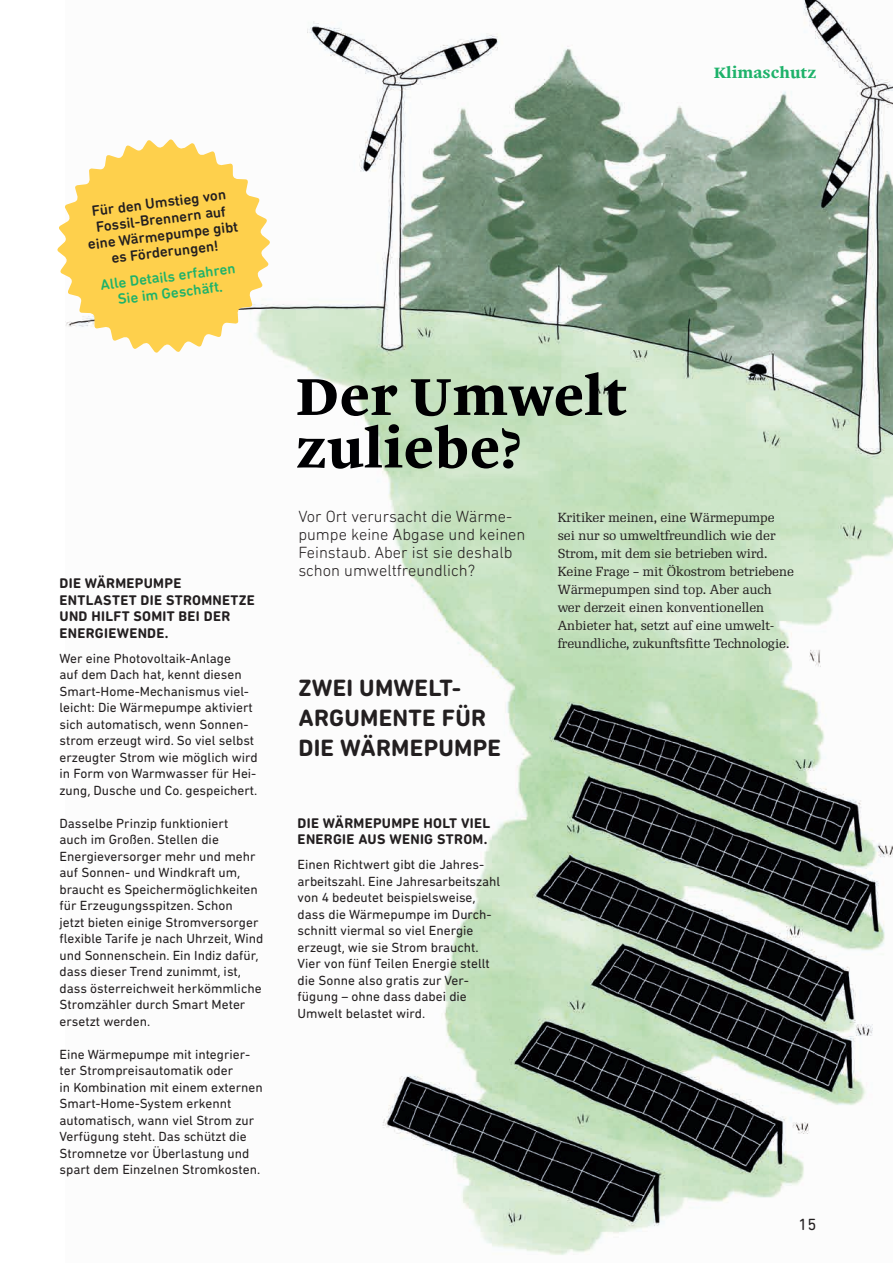
<style>
.page{position:relative;width:893px;height:1263px;background:#fff}
.page>*{position:absolute;margin:0;border:0;box-sizing:border-box;transform-origin:0 0}
.t1{font:700 52.5px/52.5px "Malabar LTW02";color:#000002}
.t2{font:700 24px/30px "DIN Next Rounded LT Pro";letter-spacing:.01em;color:#231f20}
.t3{font:300 16.5px/18px "DIN Next Rounded LT Pro";color:#231f20}
.t4{font:16.5px "DIN Next Rounded LT Pro";color:#231f20}
.t5{font:500 15px/16.5px "DIN Next Rounded LT Pro";color:#231f20;text-align:center}
.t6{font:500 15px/16.5px "DIN Next Rounded LT Pro";color:#1eb26a;text-align:center}
.t7{font:700 15px "Malabar LTW02";color:#1eb26a}
.t8{font:700 14.25px/16.5px "DIN Next Rounded LT Pro";letter-spacing:.02em;color:#231f20}
.t9{font:13.5px/16.5px "DIN Next Rounded LT Pro";color:#231f20}
.t10{font:12.75px/18px "Re Public";color:#231f20}
</style>
<div class="page">
<img style="left:271px;top:0;width:622px;height:1255px">
<svg style="left:57px;top:139px;width:214px;height:214px;fill:#fed04c"></svg>
<p class="t7" style="left:714px;top:62px;width:104px">Klimaschutz</p>
<p class="t5" style="left:83px;top:203px;width:153px;rotate:-7deg">Für den Umstieg von<br>Fossil-Brennern auf eine Wärmepumpe gibt es Förderungen!</p>
<p class="t6" style="left:100px;top:276px;width:137px;rotate:-7deg">Alle Details erfahren<br>Sie im Geschäft.</p>
<p class="t8" style="left:60px;top:575px;width:197px">DIE WÄRMEPUMPE<br>ENTLASTET DIE STROMNETZE<br>UND HILFT SOMIT BEI DER<br>ENERGIEWENDE.</p>
<p class="t9" style="left:60px;top:650px;width:200px">Wer eine Photovoltaik-Anlage<br>auf dem Dach hat, kennt diesen<br>Smart-Home-Mechanismus viel&shy;leicht: Die Wärmepumpe aktiviert sich automatisch, wenn Sonnen&shy;strom erzeugt wird. So viel selbst erzeugter Strom wie möglich wird in Form von Warmwasser für Hei&shy;zung, Dusche und Co. gespeichert.</p>
<p class="t9" style="left:60px;top:815px;width:205px">Dasselbe Prinzip funktioniert<br>auch im Großen. Stellen die<br>Energieversorger mehr und mehr auf Sonnen- und Windkraft um, braucht es Speichermöglichkeiten für Erzeugungsspitzen. Schon<br>jetzt bieten einige Stromversorger flexible Tarife je nach Uhrzeit, Wind und Sonnenschein. Ein Indiz dafür, dass dieser Trend zunimmt, ist, dass österreichweit herkömmliche<br>Stromzähler durch Smart Meter ersetzt werden.</p>
<p class="t9" style="left:60px;top:1045px;width:205px">Eine Wärmepumpe mit integrier&shy;ter Strompreisautomatik oder<br>in Kombination mit einem externen<br>Smart-Home-System erkennt automatisch, wann viel Strom zur<br>Verfügung steht. Das schützt die<br>Stromnetze vor Überlastung und spart dem Einzelnen Stromkosten.</p>
<h1 class="t1" style="left:296px;top:368px;width:333px">Der Umwelt zuliebe?</h1>
<p class="t3" style="left:298px;top:507px;width:229px">Vor Ort verursacht die Wärme&shy;pumpe keine Abgase und keinen<br>Feinstaub. Aber ist sie deshalb schon umweltfreundlich?</p>
<p class="t10" style="left:558px;top:508px;width:238px">Kritiker meinen, eine Wärmepumpe sei nur so umweltfreundlich wie der Strom, mit dem sie betrieben wird.<br>Keine Frage – mit Ökostrom betriebene Wärmepumpen sind top. Aber auch wer derzeit einen konventionellen Anbieter hat, setzt auf eine umwelt&shy;freundliche, zukunftsfitte Technologie.</p>
<h2 class="t2" style="left:298px;top:673px;width:204px">ZWEI UMWELT-<br>ARGUMENTE FÜR<br>DIE WÄRMEPUMPE</h2>
<p class="t8" style="left:298px;top:815px;width:194px">DIE WÄRMEPUMPE HOLT VIEL<br>ENERGIE AUS WENIG STROM.</p>
<p class="t9" style="left:298px;top:856px;width:204px">Einen Richtwert gibt die Jahres&shy;arbeitszahl. Eine Jahresarbeitszahl von 4 bedeutet beispielsweise, dass die Wärmepumpe im Durch&shy;schnitt viermal so viel Energie erzeugt, wie sie Strom braucht.<br>Vier von fünf Teilen Energie stellt die Sonne also gratis zur Ver&shy;fügung – ohne dass dabei die<br>Umwelt belastet wird.</p>
<p class="t4" style="left:798px;top:1215px;width:19px">15</p>
</div>
